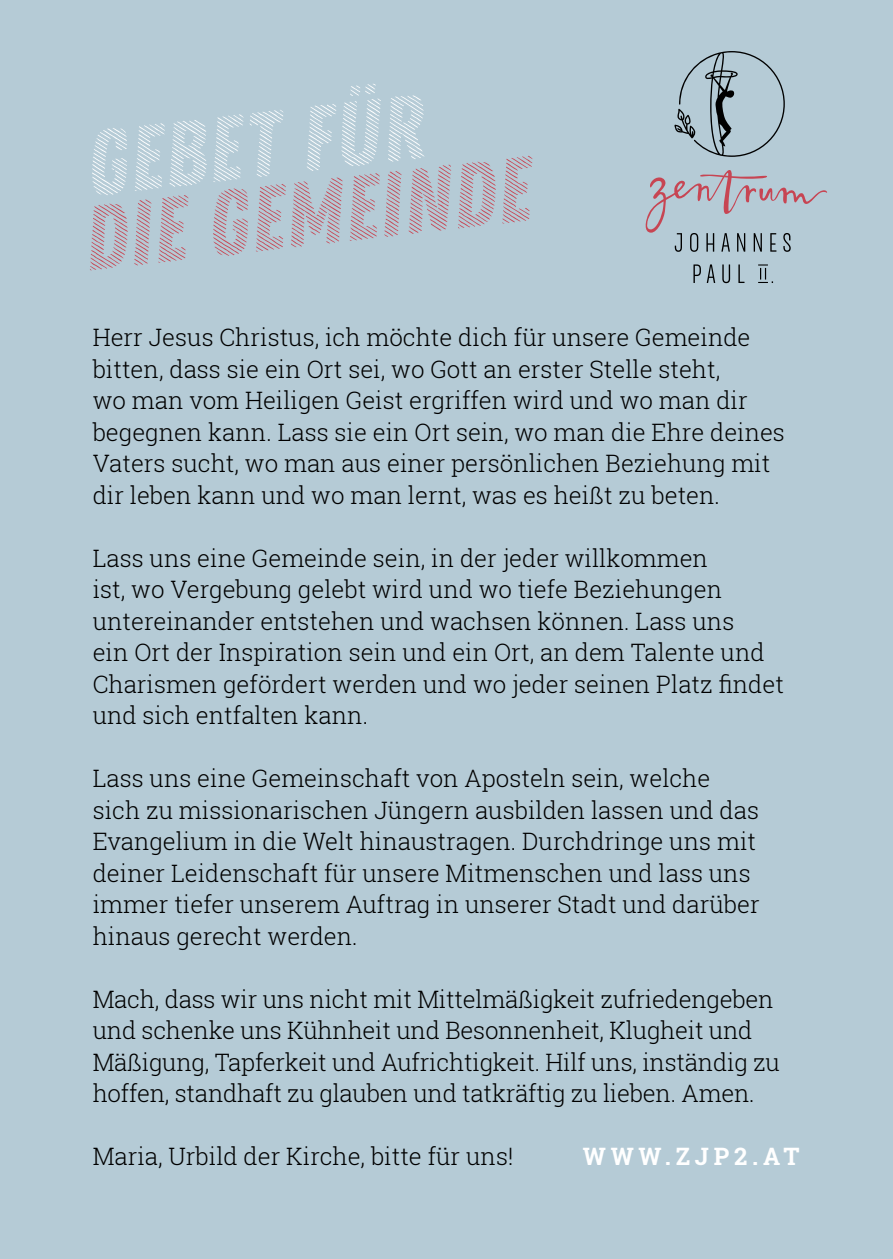
<style>
.page{position:relative;width:893px;height:1259px;background:#b5cbd6}
.page>*{position:absolute;margin:0;border:0;box-sizing:border-box;transform-origin:0 0}
.t1{font:92.4px "Zing Rust D2 Demo Base";color:#c94654}
.t2{font:92.4px "Zing Rust D2 Demo Base";color:#fff}
.t3{font:300 24px/31.5px "Roboto Slab";color:#000}
.t4{font:700 24px "Roboto Slab";letter-spacing:.2em;color:#fff}
</style>
<div class="page">
<svg style="left:674px;top:51px;width:111px;height:106px"></svg>
<svg style="left:645px;top:170px;width:182px;height:113px"></svg>
<h1 class="t2" style="left:81px;top:110px;width:341px;rotate:-6deg">GEBET FÜR</h1>
<h1 class="t1" style="left:78px;top:184px;width:451px;rotate:-6deg">DIE GEMEINDE</h1>
<p class="t3" style="left:93px;top:321px;width:694px">Herr Jesus Christus, ich möchte dich für unsere Gemeinde bitten, dass sie ein Ort sei, wo Gott an erster Stelle steht,<br>wo man vom Heiligen Geist ergriffen wird und wo man dir begegnen kann. Lass sie ein Ort sein, wo man die Ehre deines Vaters sucht, wo man aus einer persönlichen Beziehung mit dir leben kann und wo man lernt, was es heißt zu beten.</p>
<p class="t3" style="left:93px;top:542px;width:693px">Lass uns eine Gemeinde sein, in der jeder willkommen<br>ist, wo Vergebung gelebt wird und wo tiefe Beziehungen untereinander entstehen und wachsen können. Lass uns<br>ein Ort der Inspiration sein und ein Ort, an dem Talente und Charismen gefördert werden und wo jeder seinen Platz findet und sich entfalten kann.</p>
<p class="t3" style="left:93px;top:762px;width:668px">Lass uns eine Gemeinschaft von Aposteln sein, welche sich zu missionarischen Jüngern ausbilden lassen und das Evangelium in die Welt hinaustragen. Durchdringe uns mit deiner Leidenschaft für unsere Mitmenschen und lass uns immer tiefer unserem Auftrag in unserer Stadt und darüber hinaus gerecht werden.</p>
<p class="t3" style="left:93px;top:982px;width:689px">Mach, dass wir uns nicht mit Mittelmäßigkeit zufriedengeben und schenke uns Kühnheit und Besonnenheit, Klugheit und Mäßigung, Tapferkeit und Aufrichtigkeit. Hilf uns, inständig zu hoffen, standhaft zu glauben und tatkräftig zu lieben. Amen.</p>
<p class="t3" style="left:93px;top:1140px;width:422px">Maria, Urbild der Kirche, bitte für uns!</p>
<p class="t4" style="left:583px;top:1140px;width:218px">WWW.ZJP2.AT</p>
</div>
